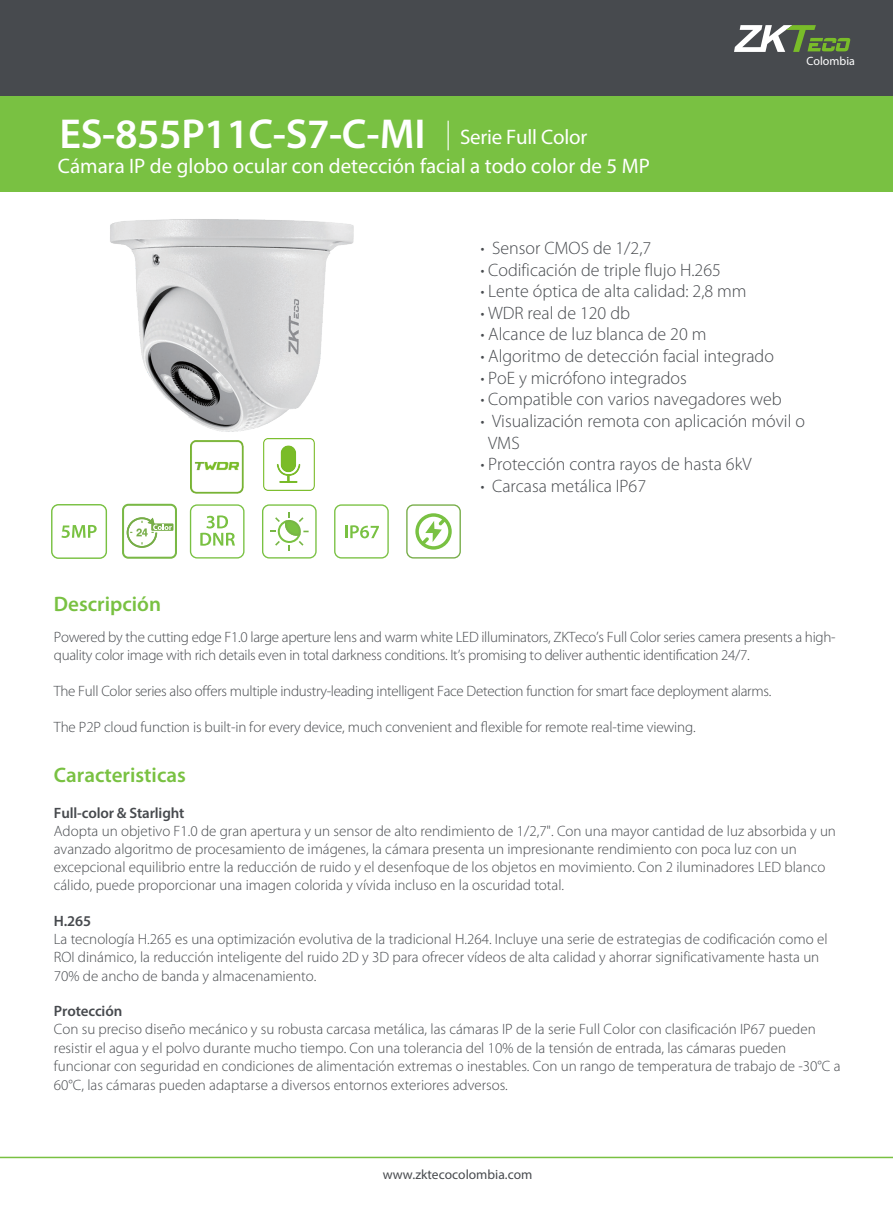
<style>
.page{position:relative;width:893px;height:1212px;background:#fff}
.page>*{position:absolute;margin:0;border:0;box-sizing:border-box;transform-origin:0 0}
.t1{font:600 42px "Myriad Pro";letter-spacing:-.01em;color:#fff}
.t2{font:21px "Myriad Pro";color:#fff}
.t3{font:600 21px "Myriad Pro";color:#79c142}
.t4{font:300 18px "Myriad Pro";color:#474a4e}
.t5{font:300 15px/18.3px "Myriad Pro";color:#474a4e}
.t6{font:300 15px/18px "Myriad Pro";letter-spacing:-.02em;color:#474a4e}
.t7{font:600 15px "Myriad Pro";letter-spacing:-.01em;color:#474a4e}
.t8{font:13.5px "Myriad Pro";color:#474a4e}
.t9{font:12px "Myriad Pro";color:#fff}
.s1{font-weight:400;font-size:21px}
.s2{font-weight:600}
</style>
<div class="page">
<div style="left:0;top:0;width:893px;height:96px;background:#474a4e"></div>
<div style="left:0;top:96px;width:893px;height:95px;background:#79c142"></div>
<svg style="left:448px;top:121px;width:1px;height:29px"></svg>
<hr style="left:0;top:1157px;width:893px;height:1px;background:#79c142">
<img style="left:110px;top:219px;width:244px;height:227px">
<div style="left:190px;top:504px;width:55px;height:54px;border:1px solid #79c142;border-radius:7px"></div>
<svg style="left:200px;top:515px;width:35px;height:31px"></svg>
<div style="left:262px;top:504px;width:55px;height:54px;border:1px solid #79c142;border-radius:7px"></div>
<svg style="left:270px;top:512px;width:39px;height:39px"></svg>
<div style="left:334px;top:504px;width:55px;height:54px;border:1px solid #79c142;border-radius:7px"></div>
<svg style="left:345px;top:525px;width:34px;height:13px"></svg>
<div style="left:406px;top:504px;width:55px;height:54px;border:1px solid #75ac46;border-radius:7px"></div>
<svg style="left:415px;top:513px;width:37px;height:37px"></svg>
<svg style="left:61px;top:525px;width:36px;height:13px"></svg>
<div style="left:51px;top:504px;width:56px;height:55px;border:1px solid #79c142;border-radius:7px"></div>
<div style="left:122px;top:504px;width:55px;height:55px;border:2px solid #79b845;border-radius:5px"></div>
<svg style="left:127px;top:517px;width:50px;height:31px"></svg>
<img style="left:191px;top:441px;width:52px;height:52px">
<img style="left:263px;top:439px;width:52px;height:51px">
<svg style="left:734px;top:25px;width:116px;height:27px"></svg>
<h1 class="t1" style="left:60px;top:107px;width:529px">ES-855P11C-S7-C-MI <span class="s1">Serie Full Color</span></h1>
<h2 class="t2" style="left:58px;top:153px;width:593px">Cámara IP de globo ocular con detección facial a todo color de 5 MP</h2>
<p class="t9" style="left:806px;top:53px;width:50px">Colombia</p>
<p class="t4" style="left:480px;top:238px;width:172px"><span class="s2">·</span> Sensor CMOS de 1/2,7</p>
<p class="t4" style="left:480px;top:260px;width:242px"><span class="s2">·</span> Codificación de triple flujo H.265</p>
<p class="t4" style="left:480px;top:281px;width:268px"><span class="s2">·</span> Lente óptica de alta calidad: 2,8 mm</p>
<p class="t4" style="left:480px;top:303px;width:151px"><span class="s2">·</span> WDR real de 120 db</p>
<p class="t4" style="left:480px;top:325px;width:228px"><span class="s2">·</span> Alcance de luz blanca de 20 m</p>
<p class="t4" style="left:480px;top:346px;width:295px"><span class="s2">·</span> Algoritmo de detección facial integrado</p>
<p class="t4" style="left:480px;top:368px;width:208px"><span class="s2">·</span> PoE y micrófono integrados</p>
<p class="t4" style="left:480px;top:389px;width:303px"><span class="s2">·</span> Compatible con varios navegadores web</p>
<p class="t4" style="left:480px;top:411px;width:326px"><span class="s2">·</span> Visualización remota con aplicación móvil o</p>
<p class="t4" style="left:488px;top:433px;width:33px">VMS</p>
<p class="t4" style="left:480px;top:454px;width:273px"><span class="s2">·</span> Protección contra rayos de hasta 6kV</p>
<p class="t4" style="left:480px;top:476px;width:167px"><span class="s2">·</span> Carcasa metálica IP67</p>
<h2 class="t3" style="left:54px;top:591px;width:109px">Descripción</h2>
<p class="t6" style="left:54px;top:628px;width:783px">Powered by the cutting edge F1.0 large aperture lens and warm white LED illuminators, ZKTeco’s Full Color series camera presents a high&shy;quality color image with rich details even in total darkness conditions. It’s promising to deliver authentic identification 24/7.</p>
<p class="t6" style="left:54px;top:682px;width:719px">The Full Color series also offers multiple industry-leading intelligent Face Detection function for smart face deployment alarms.</p>
<p class="t5" style="left:54px;top:718px;width:643px">The P2P cloud function is built-in for every device, much convenient and flexible for remote real-time viewing.</p>
<h2 class="t3" style="left:54px;top:762px;width:134px">Caracteristicas</h2>
<p class="t7" style="left:54px;top:804px;width:132px">Full-color &amp; Starlight</p>
<p class="t5" style="left:54px;top:822px;width:784px">Adopta un objetivo F1.0 de gran apertura y un sensor de alto rendimiento de 1/2,7". Con una mayor cantidad de luz absorbida y un avanzado algoritmo de procesamiento de imágenes, la cámara presenta un impresionante rendimiento con poca luz con un excepcional equilibrio entre la reducción de ruido y el desenfoque de los objetos en movimiento. Con 2 iluminadores LED blanco cálido, puede proporcionar una imagen colorida y vívida incluso en la oscuridad total.</p>
<p class="t7" style="left:54px;top:912px;width:39px">H.265</p>
<p class="t5" style="left:54px;top:930px;width:775px">La tecnología H.265 es una optimización evolutiva de la tradicional H.264. Incluye una serie de estrategias de codificación como el<br>ROI dinámico, la reducción inteligente del ruido 2D y 3D para ofrecer vídeos de alta calidad y ahorrar significativamente hasta un<br>70% de ancho de banda y almacenamiento.</p>
<p class="t7" style="left:54px;top:1002px;width:70px">Protección</p>
<p class="t5" style="left:54px;top:1020px;width:788px">Con su preciso diseño mecánico y su robusta carcasa metálica, las cámaras IP de la serie Full Color con clasificación IP67 pueden resistir el agua y el polvo durante mucho tiempo. Con una tolerancia del 10% de la tensión de entrada, las cámaras pueden funcionar con seguridad en condiciones de alimentación extremas o inestables. Con un rango de temperatura de trabajo de -30°C a 60°C, las cámaras pueden adaptarse a diversos entornos exteriores adversos.</p>
<p class="t8" style="left:383px;top:1166px;width:151px">www.zktecocolombia.com</p>
</div>
